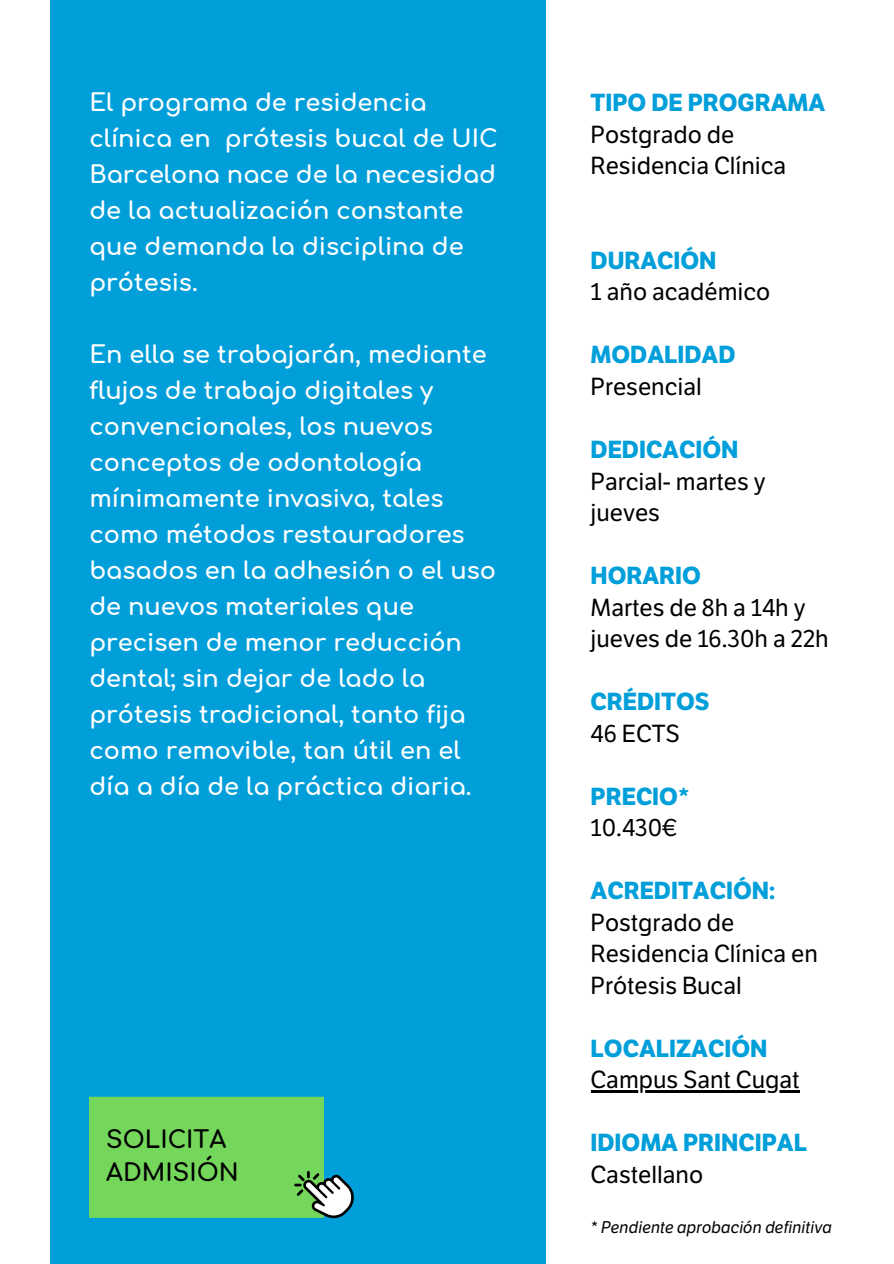
<style>
.page{position:relative;width:894px;height:1264px;background:#fff}
.page>*{position:absolute;margin:0;border:0;box-sizing:border-box;transform-origin:0 0}
.t1{font:700 24px/36px "Comfortaa";color:#fff}
.t2{font:24px/31.5px "LFT Etica";color:#000}
.t3{font:700 24px "LFT Etica";color:#009fda}
.t4{font:700 24px/32.7px "Comfortaa";color:#000}
.t5{font:italic 16.5px "LFT Etica";color:#000}
</style>
<div class="page">
<div style="left:50px;top:0;width:495px;height:1263px;background:#009fda"></div>
<svg style="left:89px;top:1096px;width:265px;height:122px;background:#6bcf69"></svg>
<hr style="left:590px;top:1090px;width:209px;height:2px;background:#000">
<h3 class="t1" style="left:89px;top:85px;width:410px">El programa de residencia clínica en prótesis bucal de UIC<br>Barcelona nace de la necesidad de la actualización constante que demanda la disciplina de prótesis.</h3>
<p class="t1" style="left:89px;top:337px;width:408px">En ella se trabajarán, mediante flujos de trabajo digitales y convencionales, los nuevos conceptos de odontología mínimamente invasiva, tales como métodos restauradores basados en la adhesión o el uso de nuevos materiales que precisen de menor reducción dental; sin dejar de lado la prótesis tradicional, tanto fija como removible, tan útil en el día a día de la práctica diaria.</p>
<h3 class="t4" style="left:106px;top:1124px;width:134px">SOLICITA<br>ADMISIÓN</h3>
<p class="t3" style="left:590px;top:89px;width:236px">TIPO DE PROGRAMA</p>
<p class="t2" style="left:590px;top:119px;width:197px">Postgrado de<br>Residencia Clínica</p>
<p class="t3" style="left:590px;top:247px;width:127px">DURACIÓN</p>
<p class="t2" style="left:590px;top:277px;width:181px">1 año académico</p>
<p class="t3" style="left:590px;top:341px;width:146px">MODALIDAD</p>
<p class="t2" style="left:590px;top:371px;width:113px">Presencial</p>
<p class="t3" style="left:590px;top:436px;width:149px">DEDICACIÓN</p>
<p class="t2" style="left:590px;top:466px;width:176px">Parcial- martes y jueves</p>
<p class="t3" style="left:590px;top:562px;width:112px">HORARIO</p>
<p class="t2" style="left:590px;top:592px;width:240px">Martes de 8h a 14h y jueves de 16.30h a 22h</p>
<p class="t3" style="left:590px;top:688px;width:121px">CRÉDITOS</p>
<p class="t2" style="left:590px;top:718px;width:91px">46 ECTS</p>
<p class="t3" style="left:590px;top:782px;width:100px">PRECIO*</p>
<p class="t2" style="left:590px;top:812px;width:88px">10.430€</p>
<p class="t3" style="left:590px;top:877px;width:186px">ACREDITACIÓN:</p>
<p class="t2" style="left:590px;top:907px;width:229px">Postgrado de<br>Residencia Clínica en<br>Prótesis Bucal</p>
<p class="t3" style="left:590px;top:1034px;width:178px">LOCALIZACIÓN</p>
<p class="t2" style="left:590px;top:1064px;width:210px">Campus Sant Cugat</p>
<p class="t3" style="left:590px;top:1129px;width:218px">IDIOMA PRINCIPAL</p>
<p class="t2" style="left:590px;top:1159px;width:114px">Castellano</p>
<h1 class="t5" style="left:590px;top:1217px;width:243px">* Pendiente aprobación definitiva</h1>
</div>
